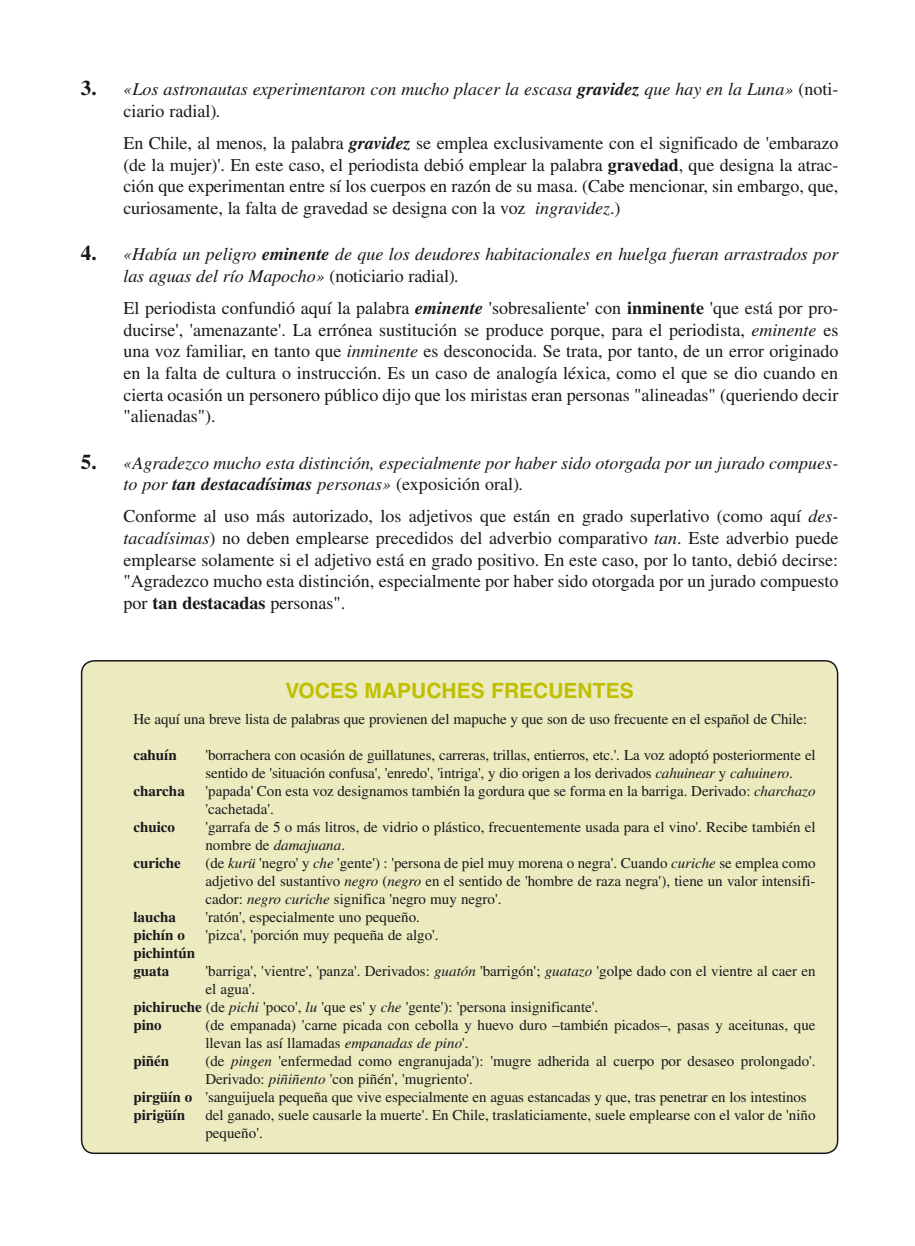
<style>
.page{position:relative;width:915px;height:1246px;background:#fff}
.page>*{position:absolute;margin:0;border:0;box-sizing:border-box;transform-origin:0 0}
.Hel14color{font:700 21px "Helvetica LT Std";color:#c0be00}
.Respuesta{font:18px/21.6px "Times LT Std";color:#1a171c;text-align:justify}
.Pregunta{font:italic 18px/21.6px "Times LT Std";color:#1a171c}
.En_cuadro{font:15px/18px "Times LT Std";color:#1a171c}
.En_cuadro-2{font:700 15px "Times LT Std";color:#1a171c}
.s1{font-weight:700;font-style:normal;font-size:21px}
.s2{font-family:"Times";font-weight:700}
.s3{font-style:normal}
.s4{font-family:"Times";font-weight:700;font-style:italic}
.s5{font-family:"Times";font-style:italic}
.s6{font-style:italic}
.s7{font-weight:700}
</style>
<div class="page">
<div style="left:82px;top:661px;width:755px;height:492px;background:#ecebbf;border-radius:13px"></div>
<p class="Pregunta" style="left:123px;top:78px;width:716px;text-indent:-43px"><span class="s1">3.</span> «Los astronautas experimentaron con mucho placer la escasa <span class="s2">gravidez</span> que hay en la Luna» <span class="s3">(noti&shy;ciario radial)</span>.</p>
<p class="Respuesta" style="left:123px;top:132px;width:716px">En Chile, al menos, la palabra <span class="s4">gravidez</span> se emplea exclusivamente con el significado de 'embarazo (de la mujer)'. En este caso, el periodista debió emplear la palabra <span class="s2">gravedad</span>, que designa la atrac&shy;ción que experimentan entre sí los cuerpos en razón de su masa. (Cabe mencionar, sin embargo, que, curiosamente, la falta de gravedad se designa con la voz <span class="s5">ingravidez</span>.)</p>
<p class="Pregunta" style="left:123px;top:243px;width:716px;text-indent:-43px"><span class="s1">4.</span> «Había un peligro <span class="s2">eminente</span> de que los deudores habitacionales en huelga fueran arrastrados por las aguas del río Mapocho» <span class="s3">(noticiario radial)</span>.</p>
<p class="Respuesta" style="left:123px;top:297px;width:716px">El periodista confundió aquí la palabra <span class="s4">eminente</span> 'sobresaliente' con <span class="s2">inminente</span> 'que está por pro&shy;ducirse', 'amenazante'. La errónea sustitución se produce porque, para el periodista, <span class="s6">eminente</span> es una voz familiar, en tanto que <span class="s5">inminente</span> es desconocida. Se trata, por tanto, de un error originado en la falta de cultura o instrucción. Es un caso de analogía léxica, como el que se dio cuando en cierta ocasión un personero público dijo que los miristas eran personas "alineadas" (queriendo decir "alienadas").</p>
<p class="Pregunta" style="left:123px;top:452px;width:716px;text-indent:-43px"><span class="s1">5.</span> «Agradezco mucho esta distinción, especialmente por haber sido otorgada por un jurado compues&shy;to por <span class="s2">tan destacadísimas</span> personas» <span class="s3">(exposición oral)</span>.</p>
<p class="Respuesta" style="left:123px;top:505px;width:716px">Conforme al uso más autorizado, los adjetivos que están en grado superlativo (como aquí <span class="s5">des&shy;tacadísimas</span>) no deben emplearse precedidos del adverbio comparativo <span class="s5">tan</span>. Este adverbio puede emplearse solamente si el adjetivo está en grado positivo. En este caso, por lo tanto, debió decirse: "Agradezco mucho esta distinción, especialmente por haber sido otorgada por un jurado compuesto por <span class="s2">tan destacadas</span> personas".</p>
<p class="Hel14color" style="left:285px;top:678px;width:349px">VOCES MAPUCHES FRECUENTES</p>
<p class="En_cuadro" style="left:133px;top:710px;width:675px">He aquí una breve lista de palabras que provienen del mapuche y que son de uso frecuente en el español de Chile:</p>
<p class="En_cuadro-2" style="left:133px;top:746px;width:45px">cahuín</p>
<p class="En_cuadro" style="left:205px;top:746px;width:611px">'borrachera con ocasión de guillatunes, carreras, trillas, entierros, etc.'. La voz adoptó posteriormente el sentido de 'situación confusa', 'enredo', 'intriga', y dio origen a los derivados <span class="s6">cahuinear</span> y <span class="s6">cahuinero</span>.</p>
<p class="En_cuadro-2" style="left:133px;top:782px;width:53px">charcha</p>
<p class="En_cuadro" style="left:205px;top:782px;width:611px">'papada' Con esta voz designamos también la gordura que se forma en la barriga. Derivado: <span class="s6">charchazo </span>'cachetada'.</p>
<p class="En_cuadro-2" style="left:133px;top:818px;width:43px">chuico</p>
<p class="En_cuadro" style="left:205px;top:818px;width:611px">'garrafa de 5 o más litros, de vidrio o plástico, frecuentemente usada para el vino'. Recibe también el nombre de <span class="s6">damajuana</span>.</p>
<p class="En_cuadro-2" style="left:133px;top:854px;width:49px">curiche</p>
<p class="En_cuadro" style="left:205px;top:854px;width:611px;text-align:justify">(de <span class="s6">kurü</span> 'negro' y <span class="s6">che</span> 'gente') : 'persona de piel muy morena o negra'. Cuando <span class="s6">curiche</span> se emplea como adjetivo del sustantivo <span class="s6">negro</span> (<span class="s6">negro</span> en el sentido de 'hombre de raza negra'), tiene un valor intensifi&shy;cador: <span class="s6">negro curiche</span> significa 'negro muy negro'.</p>
<p class="En_cuadro-2" style="left:133px;top:908px;width:44px">laucha</p>
<p class="En_cuadro" style="left:205px;top:908px;width:216px">'ratón', especialmente uno pequeño.</p>
<p class="En_cuadro-2" style="left:133px;top:926px;width:53px">pichín o</p>
<p class="En_cuadro" style="left:205px;top:926px;width:235px">'pizca', 'porción muy pequeña de algo'.</p>
<p class="En_cuadro-2" style="left:133px;top:944px;width:63px">pichintún</p>
<p class="En_cuadro-2" style="left:133px;top:962px;width:37px">guata</p>
<p class="En_cuadro" style="left:205px;top:962px;width:611px">'barriga', 'vientre', 'panza'. Derivados: <span class="s6">guatón</span> 'barrigón'; <span class="s6">guatazo</span> 'golpe dado con el vientre al caer en el agua'.</p>
<p class="En_cuadro" style="left:133px;top:998px;width:466px"><span class="s7">pichiruche</span> (de <span class="s6">pichi</span> 'poco', <span class="s6">lu</span> 'que es' y <span class="s6">che</span> 'gente'): 'persona insignificante'.</p>
<p class="En_cuadro-2" style="left:133px;top:1016px;width:30px">pino</p>
<p class="En_cuadro" style="left:205px;top:1016px;width:611px">(de empanada) 'carne picada con cebolla y huevo duro –también picados–, pasas y aceitunas, que llevan las así llamadas <span class="s6">empanadas de pino</span>'.</p>
<p class="En_cuadro-2" style="left:133px;top:1052px;width:37px">piñén</p>
<p class="En_cuadro" style="left:205px;top:1052px;width:611px">(de <span class="s6">pingen</span> 'enfermedad como engranujada'): 'mugre adherida al cuerpo por desaseo prolongado'.<br>Derivado: <span class="s6">piñiñento</span> 'con piñén', 'mugriento'.</p>
<p class="En_cuadro" style="left:133px;top:1088px;width:674px"><span class="s7">pirgüín o</span> 'sanguijuela pequeña que vive especialmente en aguas estancadas y que, tras penetrar en los intestinos</p>
<p class="En_cuadro-2" style="left:133px;top:1106px;width:53px">pirigüín</p>
<p class="En_cuadro" style="left:205px;top:1106px;width:611px">del ganado, suele causarle la muerte'. En Chile, traslaticiamente, suele emplearse con el valor de 'niño pequeño'.</p>
</div>
